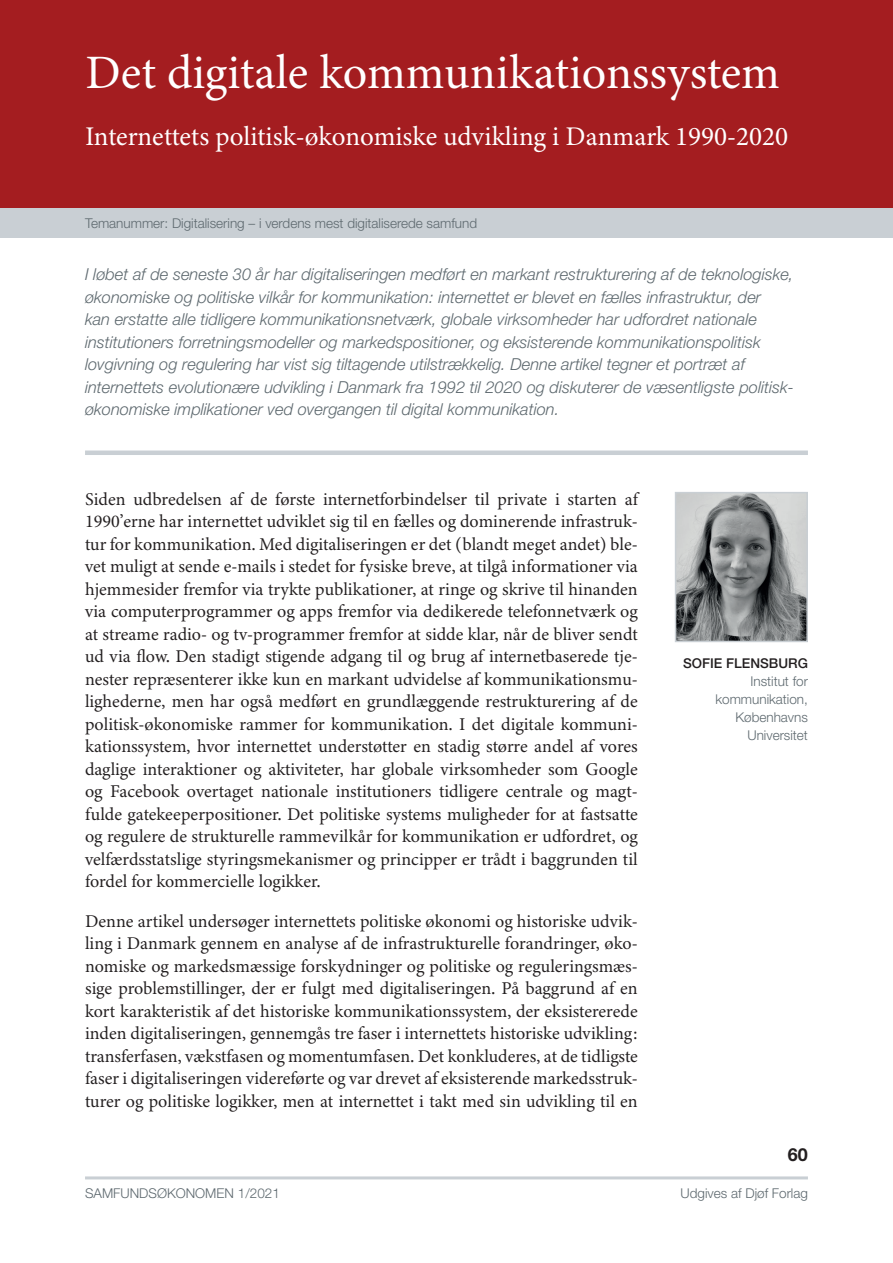
<style>
.page{position:relative;width:893px;height:1263px;background:#fff}
.page>*{position:absolute;margin:0;border:0;box-sizing:border-box;transform-origin:0 0}
.t1{font:48px "Minion 3";color:#fff}
.t2{font:27px "Minion 3";color:#fff}
.t3{font:18px/22.5px "Minion 3";color:#231f20;text-align:justify}
.t4{font:700 18px "Helvetica Neue LT Std";color:#231f20}
.t5{font:italic 300 16.5px/22.5px "Helvetica Neue LT Std";color:#5e696f}
.t6{font:300 13.5px/18px "Helvetica Neue LT Std";color:#5e696f;text-align:right}
.t7{font:500 13.5px "Helvetica Neue LT Std";color:#231f20}
</style>
<div class="page">
<div style="left:0;top:0;width:893px;height:213px;background:#a41d20"></div>
<div style="left:0;top:208px;width:893px;height:30px;background:#c9cfd4"></div>
<hr style="left:85px;top:1176px;width:723px;height:3px;background:#c9cfd4">
<img style="left:678px;top:495px;width:127px;height:144px">
<div style="left:675px;top:492px;width:133px;height:150px;border:2px solid #c9cfd4"></div>
<div style="left:85px;top:450px;width:723px;height:5px;background:#c9cfd4"></div>
<h1 class="t1" style="left:85px;top:39px;width:696px">Det digitale kommunikationssystem</h1>
<h2 class="t2" style="left:85px;top:117px;width:705px">Internettets politisk-økonomiske udvikling i Danmark 1990-2020</h2>
<p class="t6" style="left:85px;top:214px;width:394px">Temanummer: Digitalisering – i verdens mest digitaliserede samfund</p>
<p class="t5" style="left:85px;top:263px;width:710px">I løbet af de seneste 30 år har digitaliseringen medført en markant restrukturering af de teknologiske, økonomiske og politiske vilkår for kommunikation: internettet er blevet en fælles infrastruktur, der<br>kan erstatte alle tidligere kommunikationsnetværk, globale virksomheder har udfordret nationale institutioners forretningsmodeller og markedspositioner, og eksisterende kommunikationspolitisk lovgivning og regulering har vist sig tiltagende utilstrækkelig. Denne artikel tegner et portræt af internettets evolutionære udvikling i Danmark fra 1992 til 2020 og diskuterer de væsentligste politisk&shy;økonomiske implikationer ved overgangen til digital kommunikation.</p>
<p class="t3" style="left:85px;top:487px;width:554px">Siden udbredelsen af de første internetforbindelser til private i starten af 1990ʼerne har internettet udviklet sig til en fælles og dominerende infrastruk&shy;tur for kommunikation. Med digitaliseringen er det (blandt meget andet) ble&shy;vet muligt at sende e-mails i stedet for fysiske breve, at tilgå informationer via hjemmesider fremfor via trykte publikationer, at ringe og skrive til hinanden via computerprogrammer og apps fremfor via dedikerede telefonnetværk og at streame radio- og tv-programmer fremfor at sidde klar, når de bliver sendt ud via flow. Den stadigt stigende adgang til og brug af internetbaserede tje&shy;nester repræsenterer ikke kun en markant udvidelse af kommunikationsmu&shy;lighederne, men har også medført en grundlæggende restrukturering af de politisk-økonomiske rammer for kommunikation. I det digitale kommuni&shy;kationssystem, hvor internettet understøtter en stadig større andel af vores daglige interaktioner og aktiviteter, har globale virksomheder som Google og Facebook overtaget nationale institutioners tidligere centrale og magt&shy;fulde gatekeeperpositioner. Det politiske systems muligheder for at fastsatte og regulere de strukturelle rammevilkår for kommunikation er udfordret, og velfærdsstatslige styringsmekanismer og principper er trådt i baggrunden til fordel for kommercielle logikker.</p>
<p class="t3" style="left:85px;top:909px;width:554px">Denne artikel undersøger internettets politiske økonomi og historiske udvik&shy;ling i Danmark gennem en analyse af de infrastrukturelle forandringer, øko&shy;nomiske og markedsmæssige forskydninger og politiske og reguleringsmæs&shy;sige problemstillinger, der er fulgt med digitaliseringen. På baggrund af en kort karakteristik af det historiske kommunikationssystem, der eksistererede inden digitaliseringen, gennemgås tre faser i internettets historiske udvikling: transferfasen, vækstfasen og momentumfasen. Det konkluderes, at de tidligste faser i digitaliseringen videreførte og var drevet af eksisterende markedsstruk&shy;turer og politiske logikker, men at internettet i takt med sin udvikling til en</p>
<p class="t7" style="left:683px;top:655px;width:126px">SOFIE FLENSBURG</p>
<p class="t6" style="left:715px;top:671px;width:94px">Institut for kommunikation,<br>Københavns<br>Universitet</p>
<p class="t4" style="left:788px;top:1143px;width:22px">60</p>
<p class="t6" style="left:85px;top:1184px;width:196px">SAMFUNDSØKONOMEN 1/2021</p>
<p class="t6" style="left:681px;top:1184px;width:129px">Udgives af Djøf Forlag</p>
</div>
